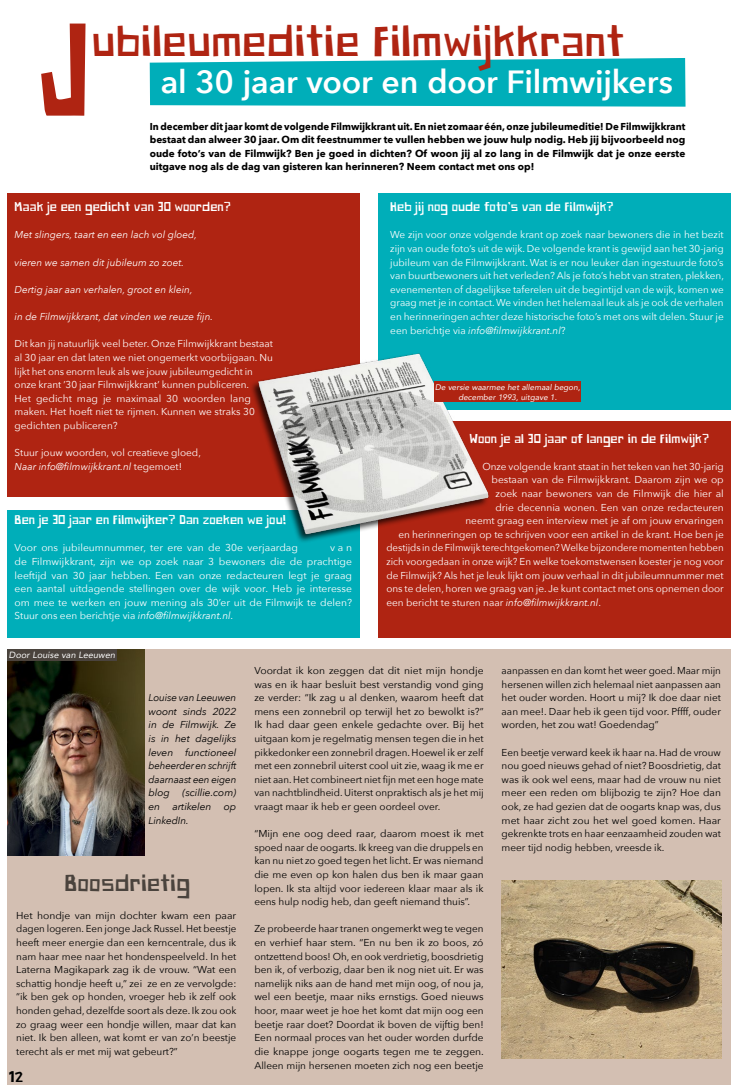
<style>
.page{position:relative;width:738px;height:1092px;background:#fff}
.page>*{position:absolute;margin:0;border:0;box-sizing:border-box;transform-origin:0 0}
.t1{font:121.4px "Paper Johnny Einhalb";color:#af2412}
.t2{font:41px "Paper Johnny Einhalb";color:#af2412}
.t3{font:600 32px "Avenir Next";letter-spacing:-.005em;color:#fff}
.t4{font:22px "Paper Johnny Einhalb";color:#4a433d}
.t5{font:14px "Paper Johnny Einhalb";color:#000}
.t6{font:12px "Paper Johnny Einhalb";color:#fff}
.t7{font:10px/13.6px "Avenir Next";color:#000;text-align:justify}
.t8{font:10px/13.6px "Avenir Next";color:#fff;text-align:justify}
.t9{font:700 10px/13.6px "Avenir Next";color:#000;text-align:justify}
.t10{font:italic 10px/13.6px "Avenir Next";letter-spacing:-.01em;color:#000;text-align:justify}
.t11{font:italic 10px "Avenir Next";color:#fff}
.t12{font:italic 9px "Avenir";letter-spacing:.01em;color:#fff}
.t13{font:italic 8px/10px "Avenir";letter-spacing:.01em;color:#fff;text-align:center}
.s1{font-style:italic}
</style>
<div class="page">
<div style="left:7px;top:193px;width:352px;height:303px;background:#af2412"></div>
<div style="left:7px;top:510px;width:352px;height:128px;background:#00aeb9"></div>
<div style="left:378px;top:193px;width:352px;height:217px;background:#00aeb9"></div>
<div style="left:378px;top:421px;width:352px;height:217px;background:#af2412"></div>
<div style="left:7px;top:649px;width:723px;height:435px;background:#d3bfb2"></div>
<img style="left:7px;top:649px;width:138px;height:206px">
<div style="left:7px;top:649px;width:110px;height:12px;background:#4a433d"></div>
<img style="left:501px;top:880px;width:219px;height:178px">
<svg style="left:150px;top:58px;width:535px;height:49px;background:#11b3bd"></svg>
<div style="left:249px;top:352px;width:239px;height:191px;background:#000;opacity:.75"></div>
<img style="left:254px;top:343px;width:234px;height:199px">
<div style="left:434px;top:381px;width:146px;height:11px;background:#af2412"></div>
<div style="left:434px;top:391px;width:146px;height:11px;background:#af2412"></div>
<h1 class="t1" style="left:35px;top:-1px;width:58px">J</h1>
<h2 class="t2" style="left:91px;top:17px;width:534px">ubileumeditie Filmwijkkrant</h2>
<h3 class="t3" style="left:161px;top:54px;width:513px">al 30 jaar voor en door Filmwijkers</h3>
<p class="t9" style="left:150px;top:119px;width:536px">In december dit jaar komt de volgende Filmwijkkrant uit. En niet zomaar één, onze jubileumeditie! De Filmwijkkrant bestaat dan alweer 30 jaar. Om dit feestnummer te vullen hebben we jouw hulp nodig. Heb jij bijvoorbeeld nog oude foto’s van de Filmwijk? Ben je goed in dichten? Of woon jij al zo lang in de Filmwijk dat je onze eerste uitgave nog als de dag van gisteren kan herinneren? Neem contact met ons op!</p>
<p class="t6" style="left:15px;top:200px;width:218px">Maak je een gedicht van 30 woorden?</p>
<p class="t11" style="left:15px;top:226px;width:184px">Met slingers, taart en een lach vol gloed,</p>
<p class="t11" style="left:15px;top:254px;width:171px">vieren we samen dit jubileum zo zoet.</p>
<p class="t11" style="left:15px;top:281px;width:179px">Dertig jaar aan verhalen, groot en klein,</p>
<p class="t11" style="left:15px;top:308px;width:200px">in de Filmwijkkrant, dat vinden we reuze fijn.</p>
<p class="t8" style="left:15px;top:336px;width:260px;text-align:left">Dit kan jij natuurlijk veel beter. Onze Filmwijkkrant bestaat al 30 jaar en dat laten we niet ongemerkt voorbijgaan. Nu lijkt het ons enorm leuk als we jouw jubileumgedicht in onze krant ’30 jaar Filmwijkkrant’ kunnen publiceren.<br>Het gedicht mag je maximaal 30 woorden lang maken. Het hoeft niet te rijmen. Kunnen we straks 30 gedichten publiceren?</p>
<p class="t8" style="left:15px;top:445px;width:188px">Stuur jouw woorden, vol creatieve gloed,<br><span class="s1">Naar info@filmwijkkrant.nl</span> tegemoet!</p>
<p class="t6" style="left:15px;top:512px;width:273px">Ben je 30 jaar en Filmwijker? Dan zoeken we jou!</p>
<p class="t8" style="left:15px;top:540px;width:285px">Voor ons jubileumnummer, ter ere van de 30e verjaardag</p>
<p class="t8" style="left:15px;top:540px;width:339px;text-indent:315px">van de Filmwijkkrant, zijn we op zoek naar 3 bewoners die de prachtige leeftijd van 30 jaar hebben. Een van onze redacteuren legt je graag een aantal uitdagende stellingen over de wijk voor. Heb je interesse om mee te werken en jouw mening als 30’er uit de Filmwijk te delen?<br>Stuur ons een berichtje via <span class="s1">info@filmwijkkrant.nl</span>.</p>
<p class="t12" style="left:9px;top:649px;width:108px">Door Louise van Leeuwen</p>
<p class="t6" style="left:390px;top:200px;width:225px">Heb jij nog oude foto’s van de Filmwijk?</p>
<p class="t8" style="left:390px;top:228px;width:335px">We zijn voor onze volgende krant op zoek naar bewoners die in het bezit zijn van oude foto’s uit de wijk. De volgende krant is gewijd aan het 30-jarig jubileum van de Filmwijkkrant. Wat is er nou leuker dan ingestuurde foto’s van buurtbewoners uit het verleden? Als je foto’s hebt van straten, plekken, evenementen of dagelijkse taferelen uit de begintijd van de wijk, komen we graag met je in contact. We vinden het helemaal leuk als je ook de verhalen en herinneringen achter deze historische foto’s met ons wilt delen. Stuur je een berichtje via <span class="s1">info@filmwijkkrant.nl</span>?</p>
<p class="t13" style="left:435px;top:382px;width:146px">De versie waarmee het allemaal begon, december 1993, uitgave 1.</p>
<p class="t6" style="left:469px;top:431px;width:241px">Woon je al 30 jaar of langer in de Filmwijk?</p>
<p class="t8" style="left:482px;top:459px;width:243px">Onze volgende krant staat in het teken van het 30-jarig</p>
<p class="t8" style="left:491px;top:472px;width:234px">bestaan van de Filmwijkkrant. Daarom zijn we op</p>
<p class="t8" style="left:495px;top:486px;width:230px">zoek naar bewoners van de Filmwijk die hier al</p>
<p class="t8" style="left:495px;top:500px;width:230px">drie decennia wonen. Een van onze redacteuren</p>
<p class="t8" style="left:465px;top:513px;width:260px">neemt graag een interview met je af om jouw ervaringen</p>
<p class="t8" style="left:398px;top:527px;width:327px">en herinneringen op te schrijven voor een artikel in de krant. Hoe ben je</p>
<p class="t8" style="left:386px;top:540px;width:339px">destijds in de Filmwijk terechtgekomen? Welke bijzondere momenten hebben</p>
<p class="t8" style="left:386px;top:554px;width:339px">zich voorgedaan in onze wijk? En welke toekomstwensen koester je nog voor</p>
<p class="t8" style="left:386px;top:568px;width:339px">de Filmwijk? Als het je leuk lijkt om jouw verhaal in dit jubileumnummer met</p>
<p class="t8" style="left:386px;top:581px;width:339px">ons te delen, horen we graag van je. Je kunt contact met ons opnemen door</p>
<p class="t8" style="left:386px;top:595px;width:216px">een bericht te sturen naar <span class="s1">info@filmwijkkrant.nl</span>.</p>
<p class="t10" style="left:148px;top:690px;width:89px">Louise van Leeuwen woont sinds 2022 in de Filmwijk. Ze is in het dagelijks leven functioneel beheerder en schrijft daarnaast een eigen blog</p>
<p class="t10" style="left:148px;top:785px;width:89px;text-indent:34px">(scillie.com) en artikelen op LinkedIn.</p>
<h3 class="t4" style="left:64px;top:869px;width:127px">Boosdrietig</h3>
<p class="t7" style="left:16px;top:908px;width:221px">Het hondje van mijn dochter kwam een paar dagen logeren. Een jonge Jack Russel. Het beestje heeft meer energie dan een kerncentrale, dus ik nam haar mee naar het hondenspeelveld. In het Laterna Magikapark zag ik de vrouw. “Wat een schattig hondje heeft u,” zei ze en ze vervolgde: “ik ben gek op honden, vroeger heb ik zelf ook honden gehad, dezelfde soort als deze. Ik zou ook zo graag weer een hondje willen, maar dat kan niet. Ik ben alleen, wat komt er van zo’n beestje terecht als er met mij wat gebeurt?”</p>
<h3 class="t5" style="left:9px;top:1068px;width:16px">12</h3>
<p class="t7" style="left:254px;top:663px;width:230px">Voordat ik kon zeggen dat dit niet mijn hondje was en ik haar besluit best verstandig vond ging ze verder: “Ik zag u al denken, waarom heeft dat mens een zonnebril op terwijl het zo bewolkt is?” Ik had daar geen enkele gedachte over. Bij het uitgaan kom je regelmatig mensen tegen die in het pikkedonker een zonnebril dragen. Hoewel ik er zelf met een zonnebril uiterst cool uit zie, waag ik me er niet aan. Het combineert niet fijn met een hoge mate van nachtblindheid. Uiterst onpraktisch als je het mij vraagt maar ik heb er geen oordeel over.</p>
<p class="t7" style="left:254px;top:826px;width:230px">“Mijn ene oog deed raar, daarom moest ik met spoed naar de oogarts. Ik kreeg van die druppels en kan nu niet zo goed tegen het licht. Er was niemand die me even op kon halen dus ben ik maar gaan lopen. Ik sta altijd voor iedereen klaar maar als ik eens hulp nodig heb, dan geeft niemand thuis”.</p>
<p class="t7" style="left:254px;top:921px;width:231px">Ze probeerde haar tranen ongemerkt weg te vegen en verhief haar stem. “En nu ben ik zo boos, zó ontzettend boos! Oh, en ook verdrietig, boosdrietig ben ik, of verbozig, daar ben ik nog niet uit. Er was namelijk niks aan de hand met mijn oog, of nou ja, wel een beetje, maar niks ernstigs. Goed nieuws hoor, maar weet je hoe het komt dat mijn oog een beetje raar doet? Doordat ik boven de vijftig ben!<br>Een normaal proces van het ouder worden durfde die knappe jonge oogarts tegen me te zeggen.<br>Alleen mijn hersenen moeten zich nog een beetje</p>
<p class="t7" style="left:501px;top:663px;width:221px">aanpassen en dan komt het weer goed. Maar mijn hersenen willen zich helemaal niet aanpassen aan het ouder worden. Hoort u mij? Ik doe daar niet aan mee!. Daar heb ik geen tijd voor. Pffff, ouder worden, het zou wat! Goedendag”</p>
<p class="t7" style="left:501px;top:744px;width:221px">Een beetje verward keek ik haar na. Had de vrouw nou goed nieuws gehad of niet? Boosdrietig, dat was ik ook wel eens, maar had de vrouw nu niet meer een reden om blijbozig te zijn? Hoe dan ook, ze had gezien dat de oogarts knap was, dus met haar zicht zou het wel goed komen. Haar gekrenkte trots en haar eenzaamheid zouden wat meer tijd nodig hebben, vreesde ik.</p>
</div>
